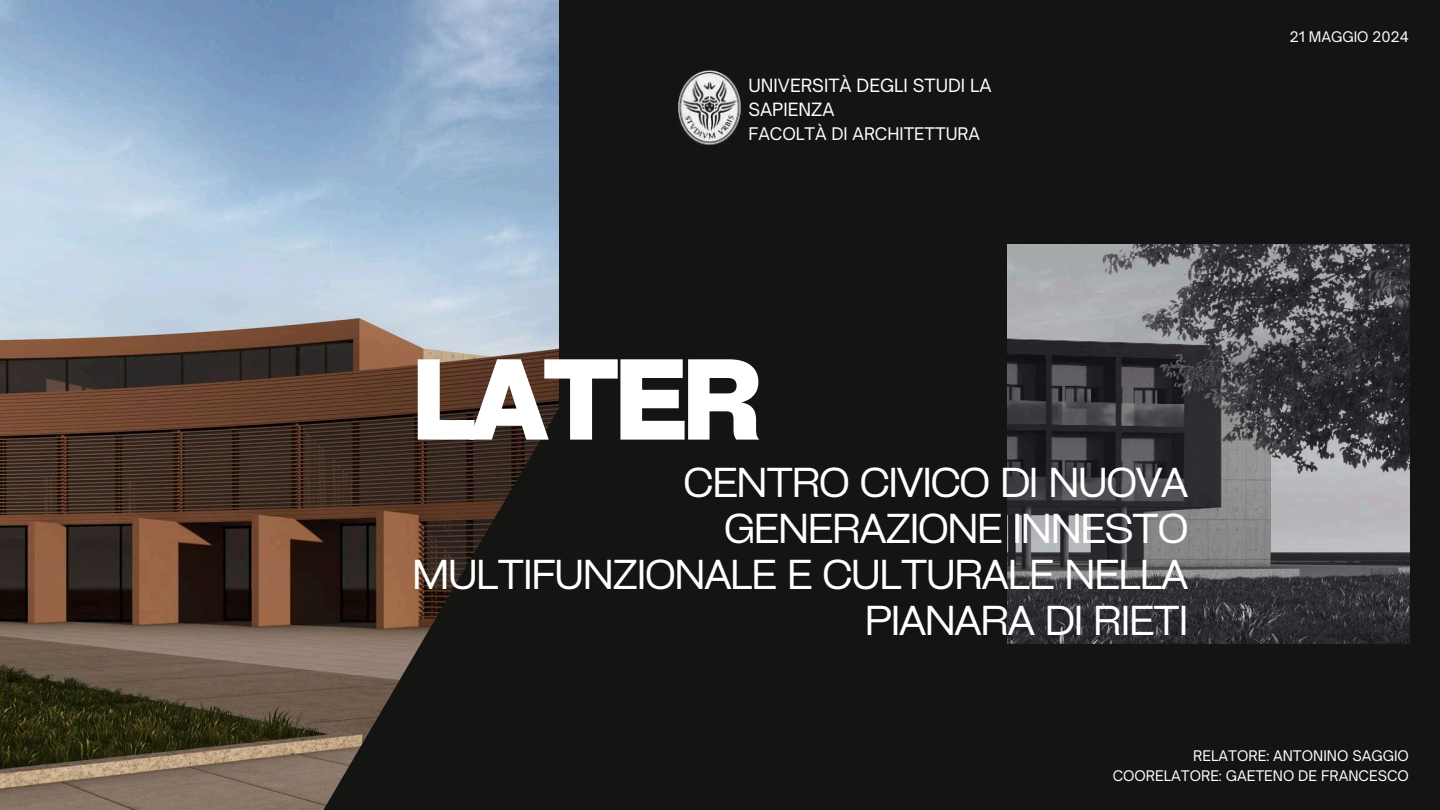
<style>
.page{position:relative;width:1440px;height:810px;background:#141412}
.page>*{position:absolute;margin:0;border:0;box-sizing:border-box;transform-origin:0 0}
.t1{font:700 110px "Cy Grotesk Key";letter-spacing:-.05em;color:#fff}
.t2{font:40px/45.8px "Cy Grotesk Key";letter-spacing:-.05em;color:#fff;text-align:right}
.t3{font:17.5px/24.4px "Open Sauce One";color:#fff}
.t4{font:16.6px "Open Sauce One";color:#fff}
.t5{font:14px/19.5px "Open Sauce One";color:#fff;text-align:right}
</style>
<div class="page">
<img style="left:0;top:0;width:559px;height:810px">
<img style="left:678px;top:70px;width:64px;height:75px">
<svg style="left:323px;top:405px;width:236px;height:405px"></svg>
<img style="left:1007px;top:244px;width:402px;height:399px">
<p class="t3" style="left:748px;top:73px;width:245px">UNIVERSITÀ DEGLI STUDI LA<br>SAPIENZA</p>
<p class="t4" style="left:748px;top:123px;width:233px">FACOLTÀ DI ARCHITETTURA</p>
<h1 class="t1" style="left:411px;top:330px;width:353px">LATER</h1>
<p class="t2" style="left:412px;top:458px;width:779px">CENTRO CIVICO DI NUOVA<br>GENERAZIONE INNESTO<br>MULTIFUNZIONALE E CULTURALE NELLA<br>PIANARA DI RIETI</p>
<p class="t5" style="left:1290px;top:27px;width:121px">21 MAGGIO 2024</p>
<p class="t5" style="left:1113px;top:746px;width:298px">RELATORE: ANTONINO SAGGIO<br>COORELATORE: GAETENO DE FRANCESCO</p>
</div>
